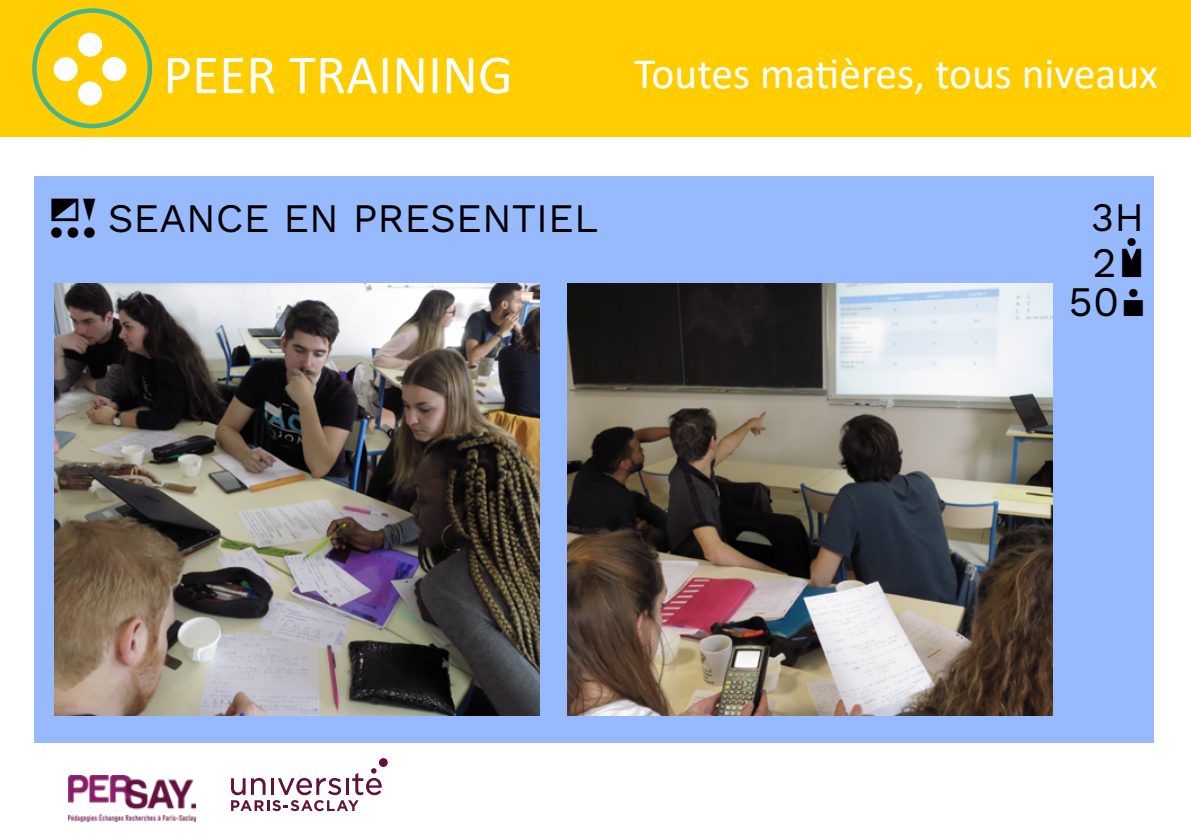
<style>
.page{position:relative;width:1191px;height:839px;background:#fff}
.page>*{position:absolute;margin:0;border:0;box-sizing:border-box;transform-origin:0 0}
.t1{font:111px "Pictogogie 09";color:#fff}
.t2{font:55.5px "Calibri";color:#fff}
.t3{font:43.5px "Calibri";color:#fff}
.t4{font:42px "Pictogogie 09";color:#000}
.t5{font:40.5px "Work Sans";color:#000}
.s1{font-family:"Pictogogie 09";font-size:36px}
</style>
<div class="page">
<div style="left:0;top:0;width:1191px;height:136px;background:#ffcd00"></div>
<div style="left:32px;top:8px;width:120px;height:120px;border:4px solid #46b48c;border-radius:50%"></div>
<div style="left:34px;top:176px;width:1120px;height:566px;background:#97baff"></div>
<div style="left:379px;top:758px;width:9px;height:9px;background:#63113f;border-radius:50%"></div>
<svg style="left:231px;top:768px;width:151px;height:43px"></svg>
<hr style="left:346px;top:778px;width:3px;height:16px;background:#63113f">
<img style="left:69px;top:775px;width:126px;height:46px">
<img style="left:54px;top:284px;width:486px;height:431px">
<img style="left:567px;top:284px;width:486px;height:432px">
<h1 class="t1" style="left:52px;top:14px;width:78px">z</h1>
<p class="t2" style="left:163px;top:36px;width:351px">PEER TRAINING</p>
<p class="t3" style="left:634px;top:44px;width:525px">Toutes matières, tous niveaux</p>
<p class="t5" style="left:46px;top:195px;width:553px"><span class="s1">L</span> SEANCE EN PRESENTIEL</p>
<p class="t5" style="left:1091px;top:193px;width:55px">3H</p>
<p class="t4" style="left:1092px;top:237px;width:56px">2A</p>
<p class="t4" style="left:1068px;top:277px;width:81px">50D</p>
</div>
